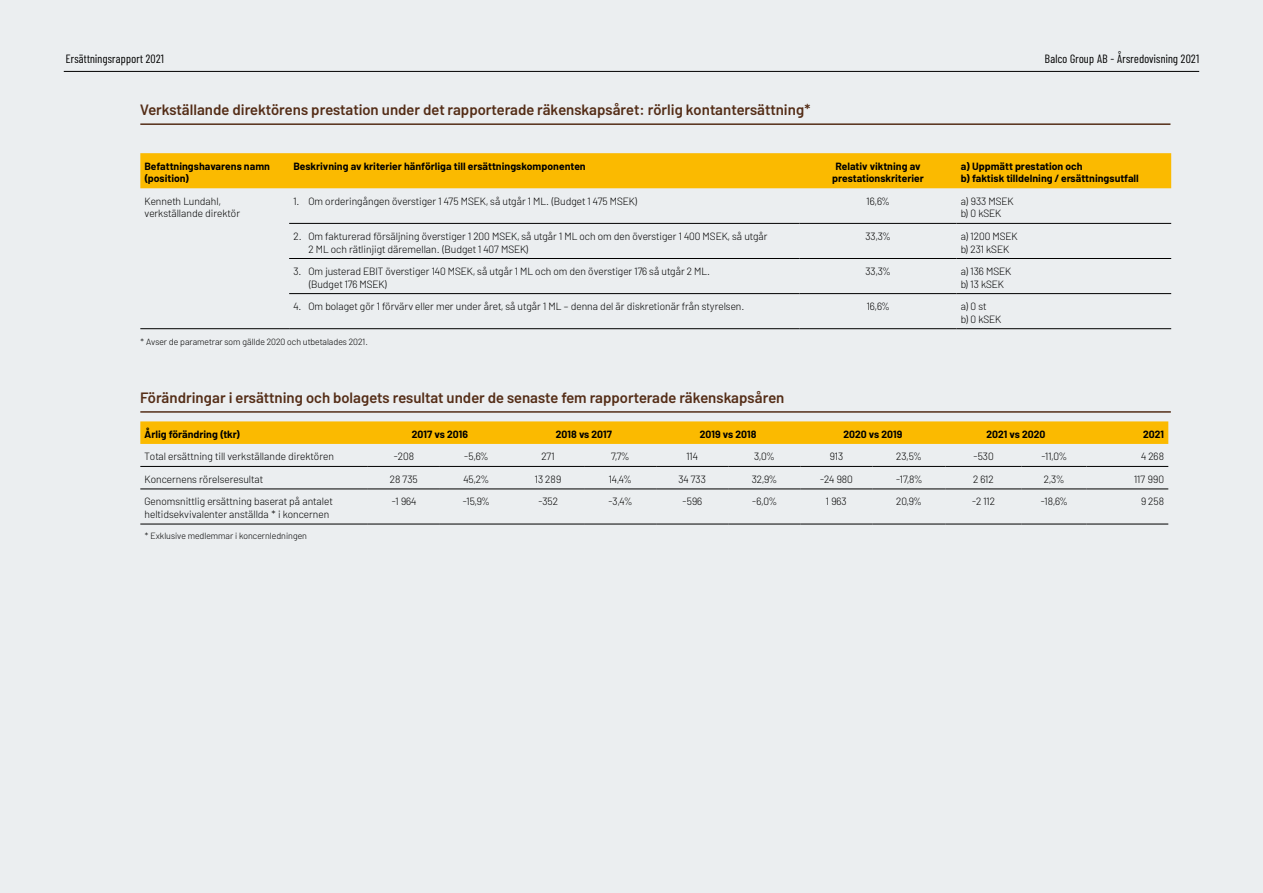
<style>
.page{position:relative;width:1263px;height:893px;background:#ebeef0}
.page>*{position:absolute;margin:0;border:0;box-sizing:border-box;transform-origin:0 0}
.t1{font:600 15px "Barlow";color:#542d17}
.t2{font:12px "Barlow Condensed";letter-spacing:.02em;color:#000}
.t3{font:300 10.5px/12.6px "Barlow";color:#000}
.t4{font:700 10.5px/12.6px "Barlow";color:#000}
.t5{font:300 9px "Barlow";color:#000}
</style>
<div class="page">
<hr style="left:64px;top:71px;width:1135px;height:1px;background:#000">
<hr style="left:140px;top:123px;width:1030px;height:2px;background:#542d17">
<div style="left:140px;top:153px;width:1031px;height:35px;background:#fbba00"></div>
<hr style="left:289px;top:328px;width:510px;height:1px;background:#000">
<hr style="left:799px;top:328px;width:157px;height:1px;background:#000">
<hr style="left:956px;top:328px;width:215px;height:1px;background:#000">
<hr style="left:289px;top:223px;width:510px;height:1px;background:#000">
<hr style="left:799px;top:223px;width:157px;height:1px;background:#000">
<hr style="left:956px;top:223px;width:215px;height:1px;background:#000">
<hr style="left:289px;top:258px;width:510px;height:1px;background:#000">
<hr style="left:799px;top:258px;width:157px;height:1px;background:#000">
<hr style="left:956px;top:258px;width:215px;height:1px;background:#000">
<hr style="left:289px;top:293px;width:510px;height:1px;background:#000">
<hr style="left:799px;top:293px;width:157px;height:1px;background:#000">
<hr style="left:956px;top:293px;width:215px;height:1px;background:#000">
<hr style="left:140px;top:328px;width:149px;height:1px;background:#000">
<hr style="left:140px;top:411px;width:1031px;height:2px;background:#542d17">
<svg style="left:140px;top:421px;width:1028px;height:23px"></svg>
<hr style="left:140px;top:466px;width:228px;height:1px;background:#000">
<hr style="left:368px;top:466px;width:72px;height:1px;background:#000">
<hr style="left:440px;top:466px;width:72px;height:1px;background:#000">
<hr style="left:512px;top:466px;width:72px;height:1px;background:#000">
<hr style="left:584px;top:466px;width:72px;height:1px;background:#000">
<hr style="left:656px;top:466px;width:72px;height:1px;background:#000">
<hr style="left:728px;top:466px;width:72px;height:1px;background:#000">
<hr style="left:800px;top:466px;width:72px;height:1px;background:#000">
<hr style="left:872px;top:466px;width:73px;height:1px;background:#000">
<hr style="left:945px;top:466px;width:76px;height:1px;background:#000">
<hr style="left:1021px;top:466px;width:65px;height:1px;background:#000">
<hr style="left:1086px;top:466px;width:82px;height:1px;background:#000">
<hr style="left:140px;top:489px;width:228px;height:1px;background:#000">
<hr style="left:368px;top:489px;width:72px;height:1px;background:#000">
<hr style="left:440px;top:489px;width:72px;height:1px;background:#000">
<hr style="left:512px;top:489px;width:72px;height:1px;background:#000">
<hr style="left:584px;top:489px;width:72px;height:1px;background:#000">
<hr style="left:656px;top:489px;width:72px;height:1px;background:#000">
<hr style="left:728px;top:489px;width:72px;height:1px;background:#000">
<hr style="left:800px;top:489px;width:72px;height:1px;background:#000">
<hr style="left:872px;top:489px;width:73px;height:1px;background:#000">
<hr style="left:945px;top:489px;width:76px;height:1px;background:#000">
<hr style="left:1021px;top:489px;width:65px;height:1px;background:#000">
<hr style="left:1086px;top:489px;width:82px;height:1px;background:#000">
<hr style="left:140px;top:524px;width:228px;height:1px;background:#000">
<hr style="left:368px;top:524px;width:72px;height:1px;background:#000">
<hr style="left:440px;top:524px;width:72px;height:1px;background:#000">
<hr style="left:512px;top:524px;width:72px;height:1px;background:#000">
<hr style="left:584px;top:524px;width:72px;height:1px;background:#000">
<hr style="left:656px;top:524px;width:72px;height:1px;background:#000">
<hr style="left:728px;top:524px;width:72px;height:1px;background:#000">
<hr style="left:800px;top:524px;width:72px;height:1px;background:#000">
<hr style="left:872px;top:524px;width:73px;height:1px;background:#000">
<hr style="left:945px;top:524px;width:76px;height:1px;background:#000">
<hr style="left:1021px;top:524px;width:65px;height:1px;background:#000">
<hr style="left:1086px;top:524px;width:82px;height:1px;background:#000">
<p class="t2" style="left:66px;top:50px;width:100px">Ersättningsrapport 2021</p>
<p class="t2" style="left:1045px;top:50px;width:156px">Balco Group AB - Årsredovisning 2021</p>
<h1 class="t1" style="left:140px;top:98px;width:672px">Verkställande direktörens prestation under det rapporterade räkenskapsåret: rörlig kontantersättning*</h1>
<p class="t4" style="left:145px;top:159px;width:127px">Befattningshavarens namn (position)</p>
<p class="t4" style="left:293px;top:159px;width:294px">Beskrivning av kriterier hänförliga till ersättningskomponenten</p>
<p class="t4" style="left:832px;top:159px;width:93px;text-align:center">Relativ viktning av prestationskriterier</p>
<p class="t4" style="left:961px;top:159px;width:180px">a) Uppmätt prestation och<br>b) faktisk tilldelning / ersättningsutfall</p>
<p class="t3" style="left:145px;top:194px;width:97px">Kenneth Lundahl, verkställande direktör</p>
<p class="t3" style="left:293px;top:194px;width:346px">1. Om orderingången överstiger 1 475 MSEK, så utgår 1 ML. (Budget 1 475 MSEK)</p>
<p class="t3" style="left:867px;top:194px;width:24px">16,6%</p>
<p class="t3" style="left:961px;top:194px;width:54px">a) 933 MSEK b) 0 kSEK</p>
<p class="t3" style="left:308px;top:229px;width:461px;text-indent:-15px">2. Om fakturerad försäljning överstiger 1 200 MSEK, så utgår 1 ML och om den överstiger 1 400 MSEK, så utgår<br>2 ML och rätlinjigt däremellan. (Budget 1 407 MSEK)</p>
<p class="t3" style="left:865px;top:229px;width:26px">33,3%</p>
<p class="t3" style="left:961px;top:229px;width:59px">a) 1200 MSEK b) 231 kSEK</p>
<p class="t3" style="left:308px;top:264px;width:403px;text-indent:-15px">3. Om justerad EBIT överstiger 140 MSEK, så utgår 1 ML och om den överstiger 176 så utgår 2 ML. (Budget 176 MSEK)</p>
<p class="t3" style="left:865px;top:264px;width:26px">33,3%</p>
<p class="t3" style="left:961px;top:264px;width:52px">a) 136 MSEK b) 13 kSEK</p>
<p class="t3" style="left:293px;top:299px;width:452px">4. Om bolaget gör 1 förvärv eller mer under året, så utgår 1 ML – denna del är diskretionär från styrelsen.</p>
<p class="t3" style="left:867px;top:299px;width:24px">16,6%</p>
<p class="t3" style="left:961px;top:299px;width:42px">a) 0 st<br>b) 0 kSEK</p>
<p class="t5" style="left:140px;top:335px;width:229px">* Avser de parametrar som gällde 2020 och utbetalades 2021.</p>
<h1 class="t1" style="left:140px;top:386px;width:646px">Förändringar i ersättning och bolagets resultat under de senaste fem rapporterade räkenskapsåren</h1>
<p class="t4" style="left:145px;top:427px;width:97px">Årlig förändring (tkr)</p>
<p class="t4" style="left:412px;top:427px;width:58px">2017 vs 2016</p>
<p class="t4" style="left:556px;top:427px;width:58px">2018 vs 2017</p>
<p class="t4" style="left:700px;top:427px;width:58px">2019 vs 2018</p>
<p class="t4" style="left:843px;top:427px;width:60px">2020 vs 2019</p>
<p class="t4" style="left:986px;top:427px;width:60px">2021 vs 2020</p>
<p class="t4" style="left:1143px;top:427px;width:23px">2021</p>
<p class="t3" style="left:145px;top:450px;width:191px">Total ersättning till verkställande direktören</p>
<p class="t3" style="left:394px;top:450px;width:22px">-208</p>
<p class="t3" style="left:464px;top:450px;width:26px">-5,6%</p>
<p class="t3" style="left:541px;top:450px;width:15px">271</p>
<p class="t3" style="left:611px;top:450px;width:20px">7,7%</p>
<p class="t3" style="left:686px;top:450px;width:13px">114</p>
<p class="t3" style="left:754px;top:450px;width:22px">3,0%</p>
<p class="t3" style="left:829px;top:450px;width:15px">913</p>
<p class="t3" style="left:896px;top:450px;width:27px">23,5%</p>
<p class="t3" style="left:973px;top:450px;width:22px">-530</p>
<p class="t3" style="left:1041px;top:450px;width:27px">-11,0%</p>
<p class="t3" style="left:1141px;top:450px;width:24px">4 268</p>
<p class="t3" style="left:145px;top:472px;width:120px">Koncernens rörelseresultat</p>
<p class="t3" style="left:390px;top:472px;width:29px">28 735</p>
<p class="t3" style="left:463px;top:472px;width:27px">45,2%</p>
<p class="t3" style="left:535px;top:472px;width:28px">13 289</p>
<p class="t3" style="left:609px;top:472px;width:24px">14,4%</p>
<p class="t3" style="left:678px;top:472px;width:29px">34 733</p>
<p class="t3" style="left:752px;top:472px;width:26px">32,9%</p>
<p class="t3" style="left:820px;top:472px;width:34px">-24 980</p>
<p class="t3" style="left:896px;top:472px;width:28px">-17,8%</p>
<p class="t3" style="left:973px;top:472px;width:22px">2 612</p>
<p class="t3" style="left:1044px;top:472px;width:22px">2,3%</p>
<p class="t3" style="left:1134px;top:472px;width:31px">117 990</p>
<p class="t3" style="left:145px;top:495px;width:190px">Genomsnittlig ersättning baserat på antalet heltidsekvivalenter anställda * i koncernen</p>
<p class="t3" style="left:391px;top:495px;width:26px">-1 964</p>
<p class="t3" style="left:462px;top:495px;width:29px">-15,9%</p>
<p class="t3" style="left:538px;top:495px;width:21px">-352</p>
<p class="t3" style="left:608px;top:495px;width:25px">-3,4%</p>
<p class="t3" style="left:682px;top:495px;width:22px">-596</p>
<p class="t3" style="left:752px;top:495px;width:26px">-6,0%</p>
<p class="t3" style="left:826px;top:495px;width:22px">1 963</p>
<p class="t3" style="left:896px;top:495px;width:27px">20,9%</p>
<p class="t3" style="left:972px;top:495px;width:25px">-2 112</p>
<p class="t3" style="left:1040px;top:495px;width:29px">-18,6%</p>
<p class="t3" style="left:1141px;top:495px;width:25px">9 258</p>
<p class="t5" style="left:145px;top:529px;width:164px">* Exklusive medlemmar i koncernledningen</p>
</div>
